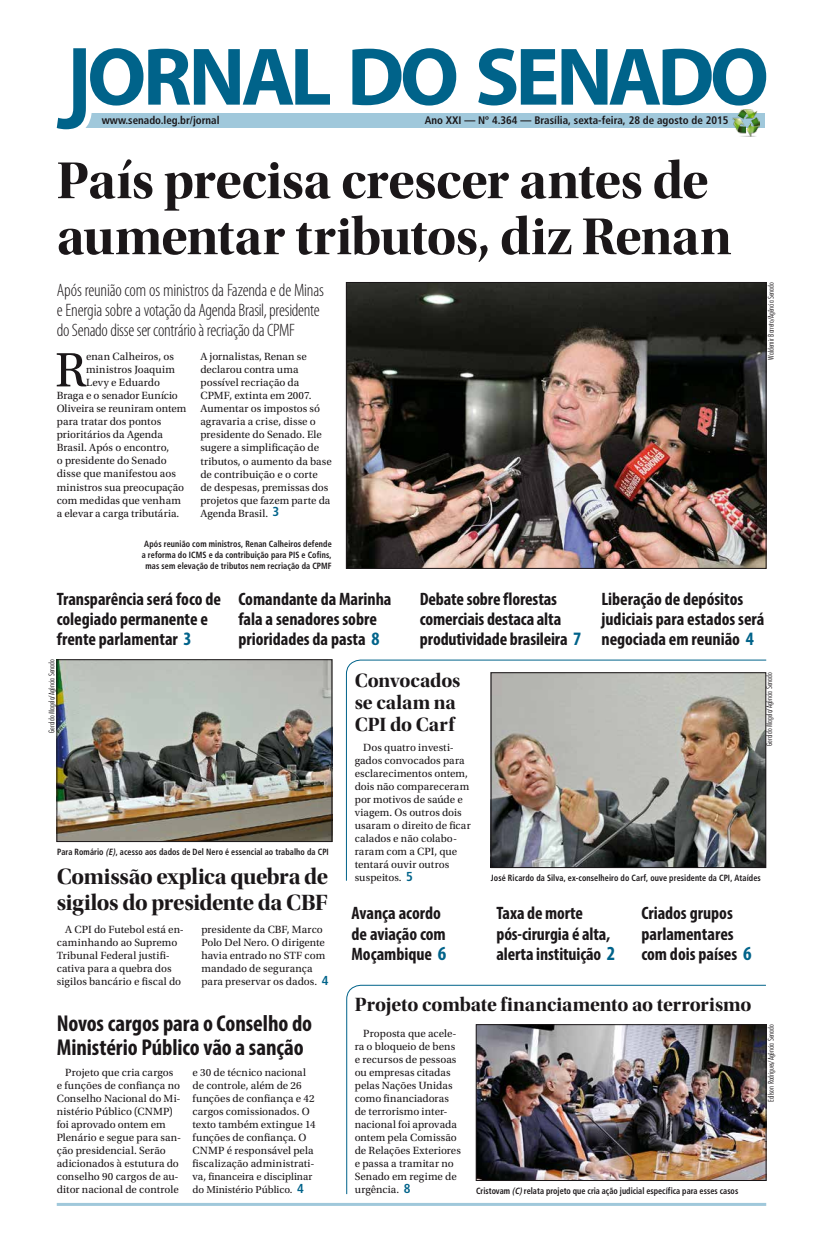
<style>
.page{position:relative;width:823px;height:1248px;background:#fff}
.page>*{position:absolute;margin:0;border:0;box-sizing:border-box;transform-origin:0 0}
.t1{font:54px/56px "Utopia Std Bold Disp";letter-spacing:-.01em;color:#1b1719}
.t2{font:50.8px "Utopia Std";color:#1b1719}
.t3{font:700 condensed 23px/24px "Myriad Pro";letter-spacing:-.005em;color:#1b1719}
.t4{font:23px/26px "Utopia Std Bold Disp";letter-spacing:-.015em;color:#1b1719}
.t5{font:20px/22px "Utopia Std Bold Disp";letter-spacing:-.005em;color:#1b1719}
.t6{font:700 condensed 18px/20px "Myriad Pro";letter-spacing:-.005em;color:#1b1719}
.t7{font:300 condensed 18px/20px "Myriad Pro";letter-spacing:-.01em;color:#1b1719}
.t8{font:11px/13px "Utopia Std";letter-spacing:.005em;color:#1b1719}
.t9{font:700 condensed 10.9px "Frutiger";color:#1b1719}
.t10{font:10.6px/13px "Utopia Std";color:#1b1719}
.t11{font:700 condensed 9px/11px "Frutiger";letter-spacing:.01em;color:#1b1719;text-align:center;scale:.9 1}
.t12{font:300 condensed 8px "Futura BT";color:#1b1719}
.s1{font-family:"Frutiger";font-weight:700;font-stretch:condensed;font-size:13px;color:#00638a}
.s2{font-size:19px;color:#00638a}
.s3{font-style:italic}
.s4{font-size:11px}
.s5{font-size:20px;color:#00638a}
</style>
<div class="page">
<hr style="left:57px;top:1202px;width:708px;height:3px;background:#a0c8db">
<div style="left:75px;top:113px;width:689px;height:14px;background:#a0c8db"></div>
<svg style="left:57px;top:48px;width:273px;height:82px"></svg>
<svg style="left:352px;top:48px;width:104px;height:57px"></svg>
<svg style="left:478px;top:48px;width:287px;height:57px"></svg>
<img style="left:731px;top:109px;width:28px;height:27px">
<img style="left:348px;top:284px;width:415px;height:282px">
<div style="left:346px;top:282px;width:419px;height:286px;border:1px solid #1b1719"></div>
<img style="left:59px;top:661px;width:271px;height:178px">
<div style="left:57px;top:659px;width:275px;height:182px;border:1px solid #1b1719"></div>
<svg style="left:346px;top:984px;width:420px;height:210px"></svg>
<svg style="left:345px;top:659px;width:421px;height:222px"></svg>
<img style="left:478px;top:1026px;width:285px;height:152px">
<div style="left:476px;top:1024px;width:289px;height:156px;border:1px solid #1b1719"></div>
<img style="left:492px;top:674px;width:271px;height:191px">
<div style="left:490px;top:672px;width:275px;height:195px;border:1px solid #1b1719"></div>
<p class="t9" style="left:102px;top:114px;width:119px">www.senado.leg.br/jornal</p>
<p class="t9" style="left:424px;top:114px;width:305px">Ano XXI — Nº 4.364 — Brasília, sexta-feira, 28 de agosto de 2015</p>
<h1 class="t1" style="left:57px;top:153px;width:676px">País precisa crescer antes de aumentar tributos, diz Renan</h1>
<h3 class="t7" style="left:57px;top:280px;width:269px">Após reunião com os ministros da Fazenda e de Minas e Energia sobre a votação da Agenda Brasil, presidente do Senado disse ser contrário à recriação da CPMF</h3>
<h2 class="t2" style="left:55px;top:342px;width:33px">R</h2>
<p class="t8" style="left:86px;top:350px;width:89px">enan Calheiros, os</p>
<p class="t8" style="left:200px;top:350px;width:133px">A jornalistas, Renan se declarou contra uma possível recriação da<br>CPMF, extinta em 2007.<br>Aumentar os impostos só agravaria a crise, disse o presidente do Senado. Ele sugere a simplificação de tributos, o aumento da base de contribuição e o corte de despesas, premissas dos projetos que fazem parte da<br>Agenda Brasil. <span class="s1">3</span></p>
<p class="t11" style="left:142px;top:538px;width:212px">Após reunião com ministros, Renan Calheiros defende a reforma do ICMS e da contribuição para PIS e Cofins, mas sem elevação de tributos nem recriação da CPMF</p>
<p class="t8" style="left:86px;top:363px;width:90px">ministros Joaquim</p>
<p class="t8" style="left:86px;top:376px;width:75px">Levy e Eduardo</p>
<p class="t8" style="left:57px;top:389px;width:123px">Braga e o senador Eunício</p>
<p class="t8" style="left:57px;top:402px;width:131px">Oliveira se reuniram ontem</p>
<p class="t8" style="left:57px;top:415px;width:106px">para tratar dos pontos</p>
<p class="t8" style="left:57px;top:428px;width:108px">prioritários da Agenda</p>
<p class="t8" style="left:57px;top:441px;width:114px">Brasil. Após o encontro,</p>
<p class="t8" style="left:57px;top:454px;width:111px">o presidente do Senado</p>
<p class="t8" style="left:57px;top:467px;width:120px">disse que manifestou aos</p>
<p class="t8" style="left:57px;top:480px;width:129px">ministros sua preocupação</p>
<p class="t8" style="left:57px;top:493px;width:126px">com medidas que venham</p>
<p class="t8" style="left:57px;top:506px;width:124px">a elevar a carga tributária.</p>
<p class="t12" style="left:765px;top:359px;width:79px;rotate:-90deg">Waldemir Barreto/Agência Senado</p>
<h3 class="t6" style="left:57px;top:588px;width:165px">Transparência será foco de colegiado permanente e frente parlamentar <span class="s2">3</span></h3>
<h3 class="t6" style="left:601px;top:588px;width:164px">Liberação de depósitos judiciais para estados será negociada em reunião <span class="s2">4</span></h3>
<h3 class="t6" style="left:419px;top:588px;width:163px">Debate sobre florestas comerciais destaca alta produtividade brasileira <span class="s2">7</span></h3>
<h3 class="t6" style="left:238px;top:588px;width:155px">Comandante da Marinha fala a senadores sobre prioridades da pasta <span class="s2">8</span></h3>
<p class="t12" style="left:47px;top:732px;width:75px;rotate:-90deg">Geraldo Magela/Agência Senado</p>
<p class="t11" style="left:57px;top:846px;width:303px">Para Romário <span class="s3">(E)</span>, acesso aos dados de Del Nero é essencial ao trabalho da CPI</p>
<h3 class="t4" style="left:57px;top:864px;width:273px">Comissão explica quebra de sigilos do presidente da CBF</h3>
<p class="t8" style="left:57px;top:922px;width:129px;text-indent:9px">A CPI do Futebol está en&shy;caminhando ao Supremo<br>Tribunal Federal justifi&shy;cativa para a quebra dos sigilos bancário e fiscal do</p>
<p class="t8" style="left:201px;top:922px;width:128px">presidente da CBF, Marco<br>Polo Del Nero. O dirigente havia entrado no STF com mandado de segurança para preservar os dados. <span class="s1">4</span></p>
<h3 class="t3" style="left:57px;top:1010px;width:257px">Novos cargos para o Conselho do<br>Ministério Público vão a sanção</h3>
<p class="t8" style="left:57px;top:1065px;width:126px;text-indent:9px">Projeto que cria cargos e funções de confiança no<br>Conselho Nacional do Mi&shy;nistério Público (CNMP) foi aprovado ontem em<br>Plenário e segue para san&shy;ção presidencial. Serão adicionados à estutura do conselho 90 cargos de au&shy;ditor nacional de controle</p>
<p class="t8" style="left:192px;top:1065px;width:124px">e 30 de técnico nacional de controle, além de 26 funções de confiança e 42 cargos comissionados. O texto também extingue 14 funções de confiança. O<br>CNMP é responsável pela fiscalização administrati-</p>
<p class="t10" style="left:192px;top:1169px;width:121px"><span class="s4">va,</span> financeira e disciplinar do Ministério Público. <span class="s1">4</span></p>
<h3 class="t5" style="left:354px;top:669px;width:107px">Convocados se calam na<br>CPI do Carf</h3>
<p class="t8" style="left:354px;top:740px;width:117px;text-indent:9px">Dos quatro investi&shy;gados convocados para esclarecimentos ontem, dois não compareceram por motivos de saúde e viagem. Os outros dois usaram o direito de ficar calados e não colabo&shy;raram com a CPI, que tentará ouvir outros suspeitos. <span class="s1">5</span></p>
<p class="t12" style="left:764px;top:745px;width:75px;rotate:-90deg">Geraldo Magela/Agência Senado</p>
<p class="t11" style="left:490px;top:872px;width:301px">José Ricardo da Silva, ex-conselheiro do Carf, ouve presidente da CPI, Ataídes</p>
<h3 class="t6" style="left:351px;top:903px;width:96px">Avança acordo de aviação com<br>Moçambique <span class="s5">6</span></h3>
<h3 class="t6" style="left:496px;top:903px;width:120px">Taxa de morte pós-cirurgia é alta, alerta instituição <span class="s5">2</span></h3>
<h3 class="t6" style="left:641px;top:903px;width:112px">Criados grupos parlamentares com dois países <span class="s5">6</span></h3>
<h3 class="t5" style="left:354px;top:993px;width:398px">Projeto combate financiamento ao terrorismo</h3>
<p class="t8" style="left:354px;top:1026px;width:108px;text-indent:9px">Proposta que acele&shy;ra o bloqueio de bens e recursos de pessoas ou empresas citadas pelas Nações Unidas como financiadoras de terrorismo inter&shy;nacional foi aprovada ontem pela Comissão de Relações Exteriores e passa a tramitar no<br>Senado em regime de urgência. <span class="s1">8</span></p>
<p class="t11" style="left:476px;top:1185px;width:293px">Cristovam <span class="s3">(C)</span>relata projeto que cria ação judicial específica para esses casos</p>
<p class="t12" style="left:765px;top:1101px;width:79px;rotate:-90deg">Edilson Rodrigues/Agência Senado</p>
</div>
